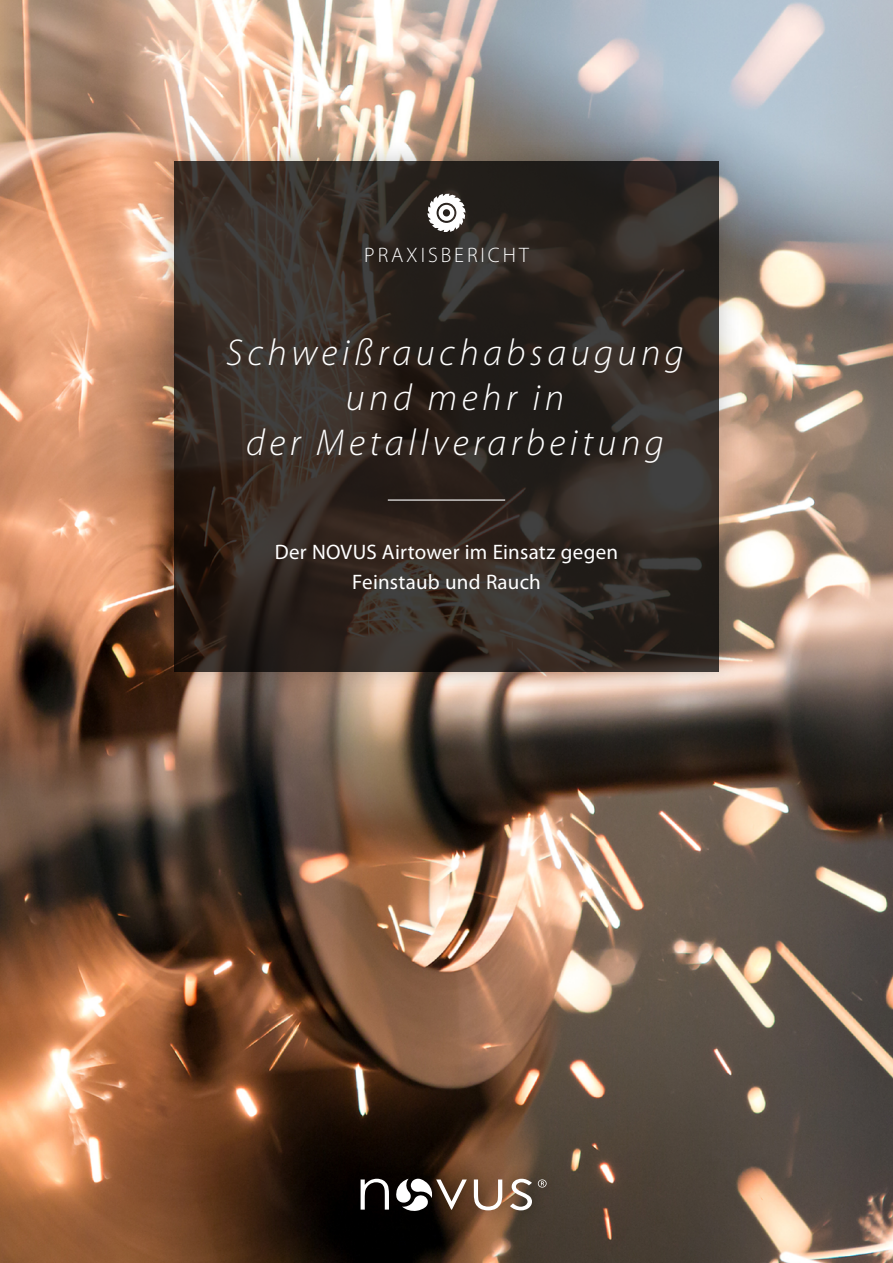
<style>
.page{position:relative;width:893px;height:1263px;background:#fff}
.page>*{position:absolute;margin:0;border:0;box-sizing:border-box;transform-origin:0 0}
.t1{font:italic 300 37.5px/45px "Myriad Pro";letter-spacing:.12em;color:#fff;text-align:center}
.t2{font:21px/30px "Myriad Pro";letter-spacing:.01em;color:#fff;text-align:center}
.t3{font:300 21px "Myriad Pro";letter-spacing:.14em;color:#fff}
</style>
<div class="page">
<img style="left:0;top:0;width:893px;height:1263px">
<div style="left:151px;top:138px;width:591px;height:558px;background:#000;opacity:.3"></div>
<svg style="left:174px;top:162px;width:545px;height:510px;background:#302822"></svg>
<hr style="left:388px;top:499px;width:117px;height:2px;background:#fff">
<svg style="left:427px;top:194px;width:39px;height:38px"></svg>
<div style="left:345px;top:1164px;width:216px;height:62px;background:#000;opacity:.49"></div>
<svg style="left:361px;top:1179px;width:28px;height:30px"></svg>
<svg style="left:474px;top:1179px;width:28px;height:31px"></svg>
<svg style="left:396px;top:1178px;width:71px;height:33px"></svg>
<svg style="left:538px;top:1179px;width:9px;height:8px"></svg>
<svg style="left:510px;top:1179px;width:22px;height:31px"></svg>
<p class="t3" style="left:364px;top:243px;width:166px">PRAXISBERICHT</p>
<p class="t1" style="left:226px;top:331px;width:459px">Schweißrauchabsaugung und mehr in<br>der Metallverarbeitung</p>
<p class="t2" style="left:275px;top:536px;width:345px">Der NOVUS Airtower im Einsatz gegen<br>Feinstaub und Rauch</p>
</div>
